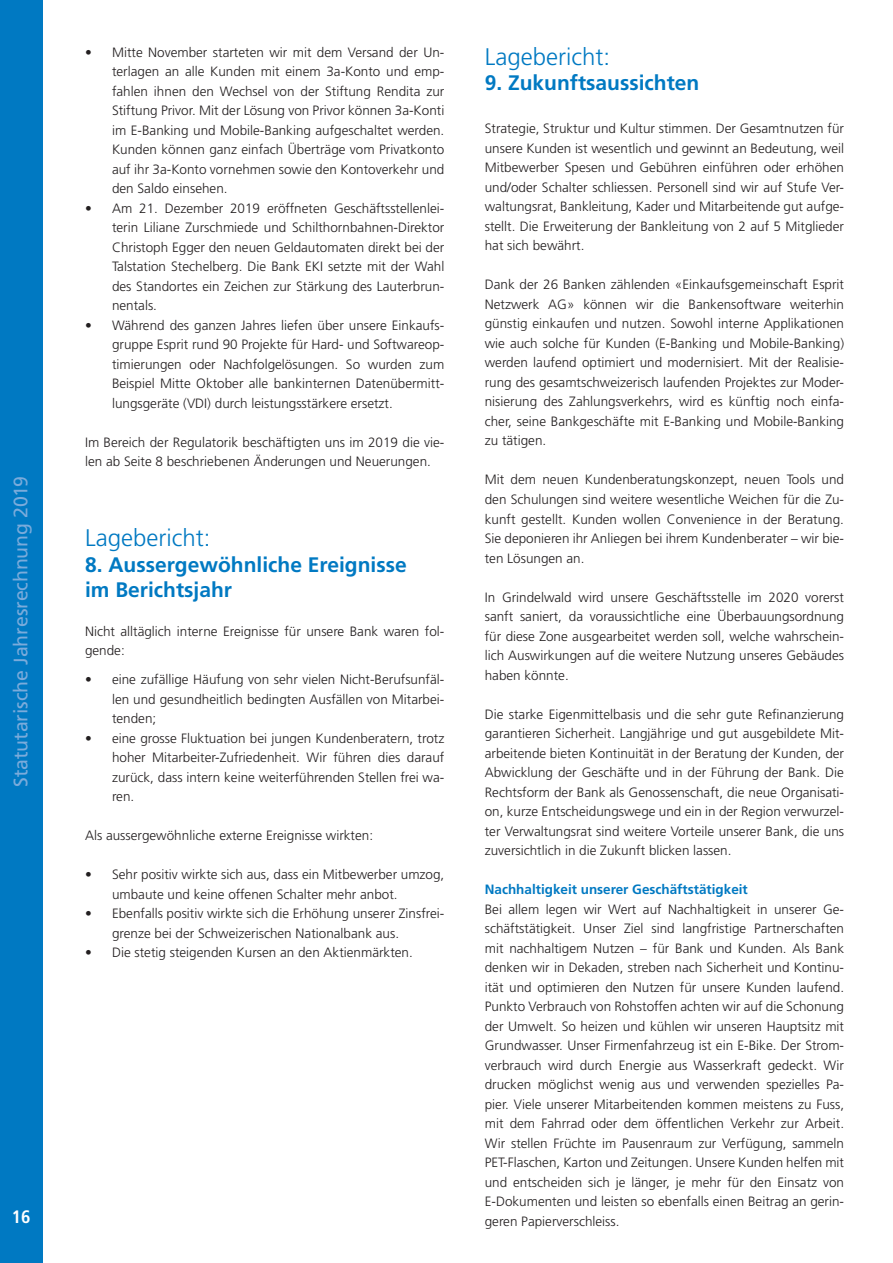
<style>
.page{position:relative;width:893px;height:1263px;background:#fff}
.page>*{position:absolute;margin:0;border:0;box-sizing:border-box;transform-origin:0 0}
.t1{font:300 24px "Frutiger LT Std";color:#0079c2}
.t2{font:700 21px "Frutiger LT Std";color:#0079c2}
.t3{font:19.5px "Frutiger LT Std";letter-spacing:-.005em;color:#7aabdb}
.t4{font:700 condensed 18px "Frutiger LT Std";color:#fff}
.Lauftext{font:300 13.5px/19.5px "Frutiger LT Std";color:#231f20;text-align:justify}
.Lauftext-2{font:700 13.5px "Frutiger LT Std";color:#0079c2}
</style>
<div class="page">
<div style="left:0;top:0;width:43px;height:1263px;background:#0079c2"></div>
<h3 class="t3" style="left:9px;top:787px;width:312px;rotate:-90deg">Statutarische Jahresrechnung 2019</h3>
<h3 class="t4" style="left:12px;top:1206px;width:20px">16</h3>
<p class="Lauftext" style="left:112px;top:43px;width:334px;text-indent:-27px">• Mitte November starteten wir mit dem Versand der Un&shy;terlagen an alle Kunden mit einem 3a-Konto und emp&shy;fahlen ihnen den Wechsel von der Stiftung Rendita zur Stiftung Privor. Mit der Lösung von Privor können 3a-Konti im E-Banking und Mobile-Banking aufgeschaltet werden.<br>Kunden können ganz einfach Überträge vom Privatkonto auf ihr 3a-Konto vornehmen sowie den Kontoverkehr und den Saldo einsehen.</p>
<p class="Lauftext" style="left:112px;top:199px;width:334px;text-indent:-27px">• Am 21. Dezember 2019 eröffneten Geschäftsstellenlei&shy;terin Liliane Zurschmiede und Schilthornbahnen-Direktor Christoph Egger den neuen Geldautomaten direkt bei der Talstation Stechelberg. Die Bank EKI setzte mit der Wahl des Standortes ein Zeichen zur Stärkung des Lauterbrun&shy;nentals.</p>
<p class="Lauftext" style="left:112px;top:316px;width:334px;text-indent:-27px">• Während des ganzen Jahres liefen über unsere Einkaufs&shy;gruppe Esprit rund 90 Projekte für Hard- und Softwareop&shy;timierungen oder Nachfolgelösungen. So wurden zum Beispiel Mitte Oktober alle bankinternen Datenübermitt&shy;lungsgeräte (VDI) durch leistungsstärkere ersetzt.</p>
<p class="Lauftext" style="left:85px;top:433px;width:361px">Im Bereich der Regulatorik beschäftigten uns im 2019 die vie&shy;len ab Seite 8 beschriebenen Änderungen und Neuerungen.</p>
<p class="t1" style="left:85px;top:524px;width:127px">Lagebericht:</p>
<p class="t2" style="left:85px;top:552px;width:323px">8. Aussergewöhnliche Ereignisse</p>
<p class="t2" style="left:85px;top:577px;width:149px">im Berichtsjahr</p>
<p class="Lauftext" style="left:85px;top:621px;width:361px">Nicht alltäglich interne Ereignisse für unsere Bank waren fol&shy;gende:</p>
<p class="Lauftext" style="left:112px;top:670px;width:334px;text-indent:-27px">• eine zufällige Häufung von sehr vielen Nicht-Berufsunfäl&shy;len und gesundheitlich bedingten Ausfällen von Mitarbei&shy;tenden;</p>
<p class="Lauftext" style="left:112px;top:729px;width:334px;text-indent:-27px">• eine grosse Fluktuation bei jungen Kundenberatern, trotz hoher Mitarbeiter-Zufriedenheit. Wir führen dies darauf zurück, dass intern keine weiterführenden Stellen frei wa&shy;ren.</p>
<p class="Lauftext" style="left:85px;top:826px;width:290px">Als aussergewöhnliche externe Ereignisse wirkten:</p>
<p class="Lauftext" style="left:112px;top:865px;width:334px;text-indent:-27px">• Sehr positiv wirkte sich aus, dass ein Mitbewerber umzog, umbaute und keine offenen Schalter mehr anbot.</p>
<p class="Lauftext" style="left:112px;top:904px;width:334px;text-indent:-27px">• Ebenfalls positiv wirkte sich die Erhöhung unserer Zinsfrei&shy;grenze bei der Schweizerischen Nationalbank aus.</p>
<p class="Lauftext" style="left:85px;top:943px;width:329px">• Die stetig steigenden Kursen an den Aktienmärkten.</p>
<p class="t1" style="left:485px;top:43px;width:127px">Lagebericht:</p>
<p class="t2" style="left:485px;top:71px;width:216px">9. Zukunftsaussichten</p>
<p class="Lauftext" style="left:485px;top:119px;width:361px">Strategie, Struktur und Kultur stimmen. Der Gesamtnutzen für unsere Kunden ist wesentlich und gewinnt an Bedeutung, weil Mitbewerber Spesen und Gebühren einführen oder erhöhen und/oder Schalter schliessen. Personell sind wir auf Stufe Ver&shy;waltungsrat, Bankleitung, Kader und Mitarbeitende gut aufge&shy;stellt. Die Erweiterung der Bankleitung von 2 auf 5 Mitglieder hat sich bewährt.</p>
<p class="Lauftext" style="left:485px;top:275px;width:361px">Dank der 26 Banken zählenden «Einkaufsgemeinschaft Esprit Netzwerk AG» können wir die Bankensoftware weiterhin günstig einkaufen und nutzen. Sowohl interne Applikationen wie auch solche für Kunden (E-Banking und Mobile-Banking) werden laufend optimiert und modernisiert. Mit der Realisie&shy;rung des gesamtschweizerisch laufenden Projektes zur Moder&shy;nisierung des Zahlungsverkehrs, wird es künftig noch einfa&shy;cher, seine Bankgeschäfte mit E-Banking und Mobile-Banking zu tätigen.</p>
<p class="Lauftext" style="left:485px;top:470px;width:361px">Mit dem neuen Kundenberatungskonzept, neuen Tools und den Schulungen sind weitere wesentliche Weichen für die Zu&shy;kunft gestellt. Kunden wollen Convenience in der Beratung.<br>Sie deponieren ihr Anliegen bei ihrem Kundenberater – wir bie&shy;ten Lösungen an.</p>
<p class="Lauftext" style="left:485px;top:587px;width:361px">In Grindelwald wird unsere Geschäftsstelle im 2020 vorerst sanft saniert, da voraussichtliche eine Überbauungsordnung für diese Zone ausgearbeitet werden soll, welche wahrschein&shy;lich Auswirkungen auf die weitere Nutzung unseres Gebäudes haben könnte.</p>
<p class="Lauftext" style="left:485px;top:704px;width:361px">Die starke Eigenmittelbasis und die sehr gute Refinanzierung garantieren Sicherheit. Langjährige und gut ausgebildete Mit&shy;arbeitende bieten Kontinuität in der Beratung der Kunden, der Abwicklung der Geschäfte und in der Führung der Bank. Die Rechtsform der Bank als Genossenschaft, die neue Organisati&shy;on, kurze Entscheidungswege und ein in der Region verwurzel&shy;ter Verwaltungsrat sind weitere Vorteile unserer Bank, die uns zuversichtlich in die Zukunft blicken lassen.</p>
<p class="Lauftext-2" style="left:485px;top:881px;width:265px">Nachhaltigkeit unserer Geschäftstätigkeit</p>
<p class="Lauftext" style="left:485px;top:899px;width:361px">Bei allem legen wir Wert auf Nachhaltigkeit in unserer Ge&shy;schäftstätigkeit. Unser Ziel sind langfristige Partnerschaften mit nachhaltigem Nutzen – für Bank und Kunden. Als Bank denken wir in Dekaden, streben nach Sicherheit und Kontinu&shy;ität und optimieren den Nutzen für unsere Kunden laufend.<br>Punkto Verbrauch von Rohstoffen achten wir auf die Schonung der Umwelt. So heizen und kühlen wir unseren Hauptsitz mit Grundwasser. Unser Firmenfahrzeug ist ein E-Bike. Der Strom&shy;verbrauch wird durch Energie aus Wasserkraft gedeckt. Wir drucken möglichst wenig aus und verwenden spezielles Pa&shy;pier. Viele unserer Mitarbeitenden kommen meistens zu Fuss, mit dem Fahrrad oder dem öffentlichen Verkehr zur Arbeit.<br>Wir stellen Früchte im Pausenraum zur Verfügung, sammeln PET-Flaschen, Karton und Zeitungen. Unsere Kunden helfen mit und entscheiden sich je länger, je mehr für den Einsatz von E-Dokumenten und leisten so ebenfalls einen Beitrag an gerin&shy;geren Papierverschleiss.</p>
</div>
